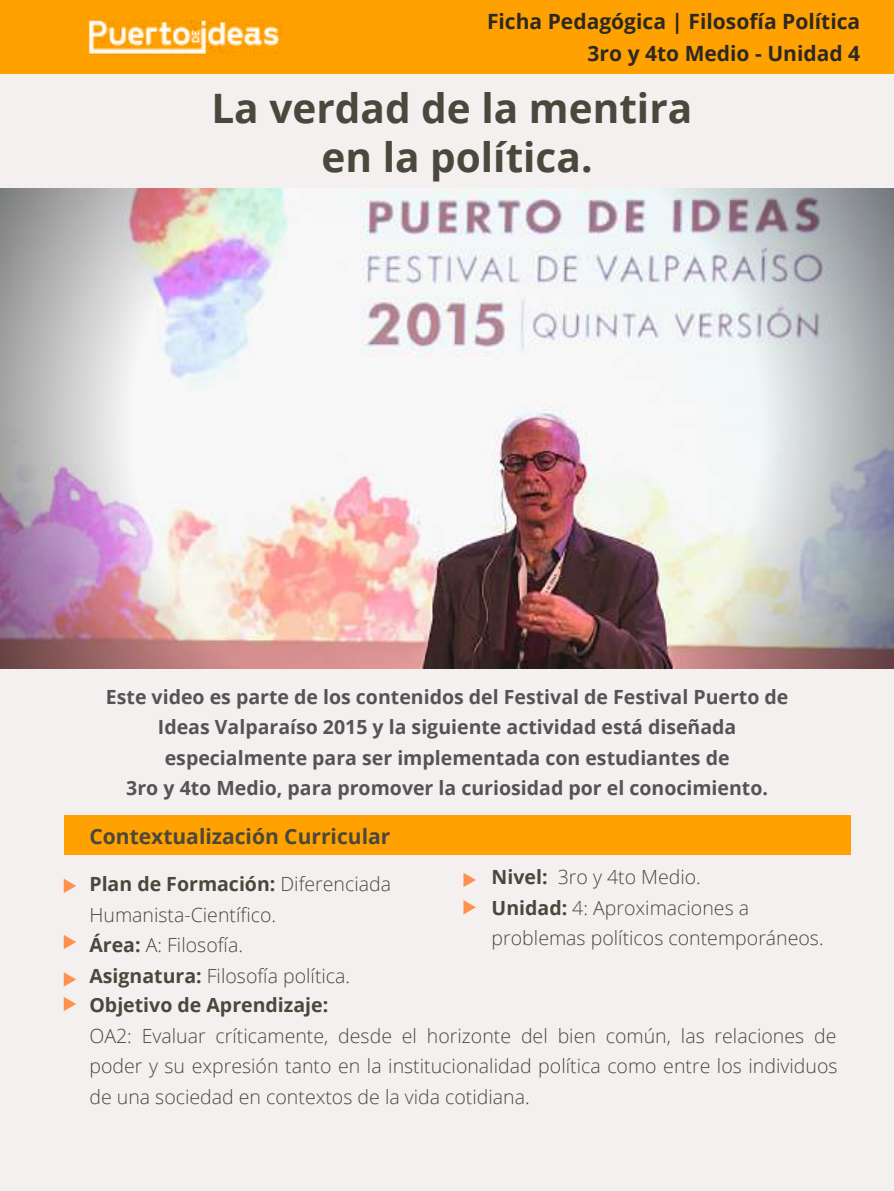
<style>
.page{position:relative;width:894px;height:1191px;background:#fff}
.page>*{position:absolute;margin:0;border:0;box-sizing:border-box;transform-origin:0 0}
.t1{font:700 40.5px/49.5px "Open Sans";color:#4b473c;text-align:center}
.t2{font:700 21px/32.7px "Open Sans";color:#2d2922;text-align:right}
.t3{font:700 21px "Open Sans";color:#4b473c}
.t4{font:300 19.5px/30.5px "Open Sans";color:#4b473c}
.t5{font:700 19.5px/30.5px "Open Sans";color:#545454;text-align:center}
.t6{font:700 19.5px "Open Sans";color:#4b473c}
.s1{font-weight:700}
</style>
<div class="page">
<div style="left:0;top:0;width:893px;height:1190px;background:#f4f0f0"></div>
<div style="left:64px;top:814px;width:786px;height:40px;background:#ffa100"></div>
<div style="left:0;top:0;width:893px;height:73px;background:#ffa100"></div>
<img style="left:0;top:188px;width:893px;height:480px">
<img style="left:89px;top:19px;width:193px;height:37px">
<svg style="left:64px;top:879px;width:12px;height:13px"></svg>
<svg style="left:64px;top:972px;width:12px;height:14px"></svg>
<svg style="left:64px;top:935px;width:12px;height:14px"></svg>
<svg style="left:463px;top:873px;width:13px;height:14px"></svg>
<svg style="left:463px;top:900px;width:13px;height:14px"></svg>
<svg style="left:64px;top:997px;width:12px;height:14px"></svg>
<p class="t2" style="left:487px;top:4px;width:374px">Ficha Pedagógica | Filosofía Política<br>3ro y 4to Medio - Unidad 4</p>
<h1 class="t1" style="left:211px;top:82px;width:482px">La verdad de la mentira en la política.</h1>
<p class="t5" style="left:106px;top:681px;width:684px">Este video es parte de los contenidos del Festival de Festival Puerto de Ideas Valparaíso 2015 y la siguiente actividad está diseñada especialmente para ser implementada con estudiantes de<br>3ro y 4to Medio, para promover la curiosidad por el conocimiento.</p>
<p class="t3" style="left:89px;top:821px;width:302px">Contextualización Curricular</p>
<p class="t4" style="left:89px;top:868px;width:303px"><span class="s1">Plan de Formación:</span> Diferenciada<br>Humanista-Científico.<br><span class="s1">Área:</span> A: Filosofía.<br><span class="s1">Asignatura:</span> Filosofía política.</p>
<p class="t4" style="left:491px;top:861px;width:333px"><span class="s1">Nivel:</span> 3ro y 4to Medio.<br><span class="s1">Unidad:</span> 4: Aproximaciones a problemas políticos contemporáneos.</p>
<p class="t6" style="left:89px;top:991px;width:240px">Objetivo de Aprendizaje:</p>
<p class="t4" style="left:89px;top:1019px;width:749px;text-align:justify">OA2: Evaluar críticamente, desde el horizonte del bien común, las relaciones de poder y su expresión tanto en la institucionalidad política como entre los individuos de una sociedad en contextos de la vida cotidiana.</p>
</div>
